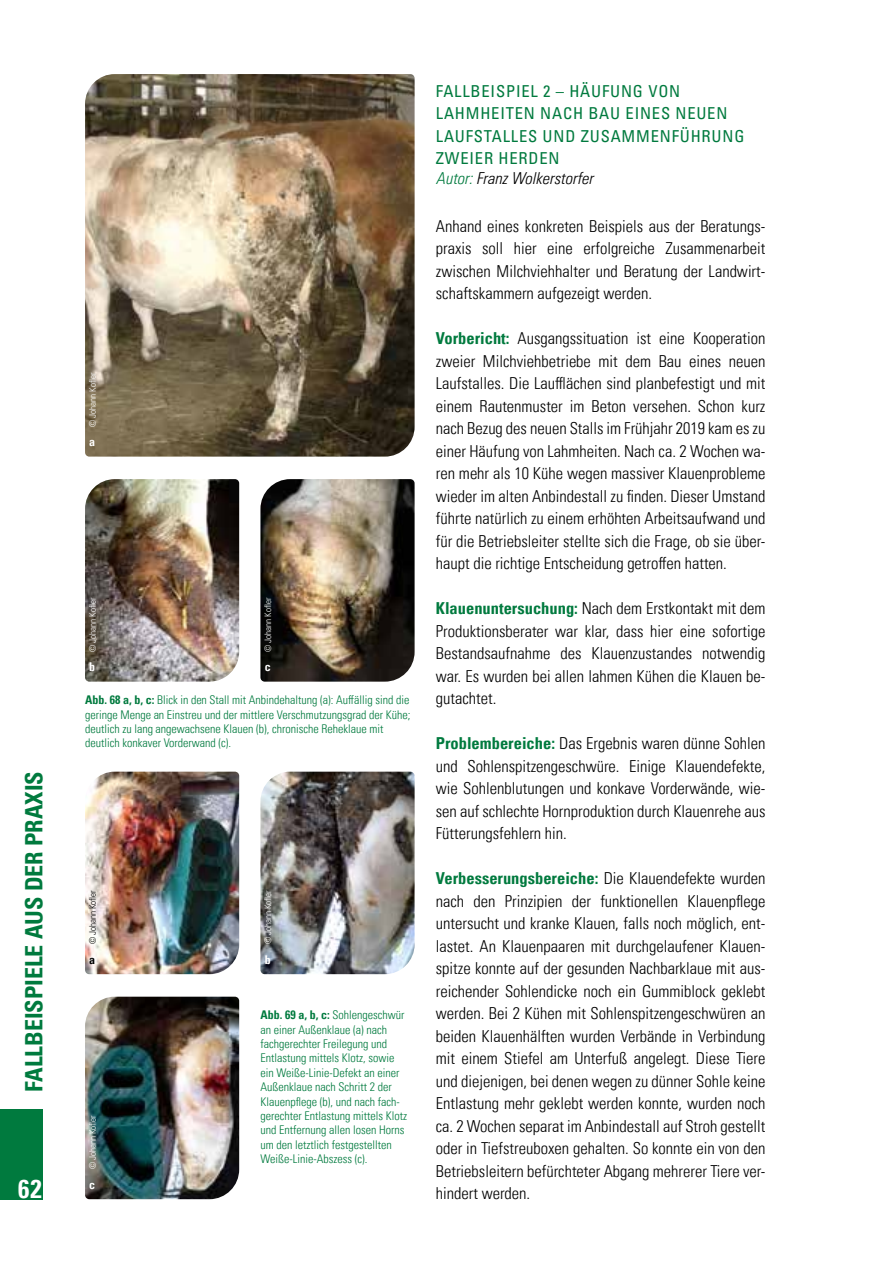
<style>
.page{position:relative;width:893px;height:1263px;background:#fff}
.page>*{position:absolute;margin:0;border:0;box-sizing:border-box;transform-origin:0 0}
.t1{font:700 condensed 25.5px "Univers LT Pro";color:#fff}
.t2{font:700 condensed 24px "Univers LT Pro";color:#007a3e}
.t3{font:300 condensed 16.5px/22.5px "Univers LT Pro";color:#000;text-align:justify}
.t4{font:condensed 16.5px/22.5px "Univers LT Pro";letter-spacing:.05em;color:#007a3e}
.t5{font:italic 300 condensed 16.5px "Univers LT Pro";color:#000}
.t6{font:300 condensed 12px/14.4px "Univers LT Pro";color:#007a3e}
.t7{font:700 condensed 12px "Univers LT Pro";color:#fff}
.t8{font:700 condensed 12px "Univers LT Pro";color:#000}
.t9{font:300 condensed 9px "Univers LT Pro";color:#fff}
.t10{font:300 condensed 9px "Univers LT Pro";color:#000}
.s1{font-weight:700}
.s2{color:#007a3e}
.s3{font-weight:700;color:#007a3e}
</style>
<div class="page">
<div style="left:0;top:1109px;width:43px;height:90px;background:#007a3e"></div>
<img style="left:85px;top:74px;width:330px;height:383px">
<img style="left:85px;top:479px;width:154px;height:203px">
<img style="left:85px;top:772px;width:154px;height:202px">
<img style="left:85px;top:997px;width:154px;height:202px">
<img style="left:260px;top:479px;width:155px;height:203px">
<img style="left:260px;top:772px;width:155px;height:202px">
<h2 class="t2" style="left:19px;top:1092px;width:322px;rotate:-90deg">FALLBEISPIELE AUS DER PRAXIS</h2>
<h1 class="t1" style="left:18px;top:1173px;width:25px">62</h1>
<p class="t9" style="left:87px;top:427px;width:56px;rotate:-90deg">© Johann Kofler</p>
<p class="t7" style="left:89px;top:434px;width:7px">a</p>
<p class="t9" style="left:87px;top:652px;width:56px;rotate:-90deg">© Johann Kofler</p>
<p class="t7" style="left:89px;top:659px;width:7px">b</p>
<p class="t9" style="left:262px;top:652px;width:56px;rotate:-90deg">© Johann Kofler</p>
<p class="t7" style="left:265px;top:659px;width:7px">c</p>
<p class="t6" style="left:85px;top:692px;width:327px"><span class="s1">Abb. 68 a, b, c:</span> Blick in den Stall mit Anbindehaltung (a): Auffällig sind die geringe Menge an Einstreu und der mittlere Verschmutzungsgrad der Kühe; deutlich zu lang angewachsene Klauen (b), chronische Reheklaue mit deutlich konkaver Vorderwand (c).</p>
<p class="t10" style="left:87px;top:944px;width:56px;rotate:-90deg">© Johann Kofler</p>
<p class="t8" style="left:89px;top:952px;width:7px">a</p>
<p class="t9" style="left:87px;top:1169px;width:56px;rotate:-90deg">© Johann Kofler</p>
<p class="t7" style="left:89px;top:1177px;width:7px">c</p>
<p class="t9" style="left:262px;top:944px;width:56px;rotate:-90deg">© Johann Kofler</p>
<p class="t7" style="left:265px;top:952px;width:7px">b</p>
<p class="t6" style="left:260px;top:1007px;width:148px"><span class="s1">Abb. 69 a, b, c:</span> Sohlengeschwür an einer Außenklaue (a) nach fachgerechter Freilegung und<br>Entlastung mittels Klotz, sowie ein Weiße-Linie-Defekt an einer<br>Außenklaue nach Schritt 2 der<br>Klauenpflege (b), und nach fach&shy;gerechter Entlastung mittels Klotz und Entfernung allen losen Horns um den letztlich festgestellten<br>Weiße-Linie-Abszess (c).</p>
<p class="t4" style="left:436px;top:79px;width:310px">FALLBEISPIEL 2 – HÄUFUNG VON<br>LAHMHEITEN NACH BAU EINES NEUEN<br>LAUFSTALLES UND ZUSAMMENFÜHRUNG<br>ZWEIER HERDEN</p>
<p class="t5" style="left:436px;top:167px;width:159px"><span class="s2">Autor:</span> Franz Wolkerstorfer</p>
<p class="t3" style="left:436px;top:214px;width:331px">Anhand eines konkreten Beispiels aus der Beratungs&shy;praxis soll hier eine erfolgreiche Zusammenarbeit zwischen Milchviehhalter und Beratung der Landwirt&shy;schaftskammern aufgezeigt werden.</p>
<p class="t3" style="left:436px;top:326px;width:331px"><span class="s3">Vorbericht:</span> Ausgangssituation ist eine Kooperation zweier Milchviehbetriebe mit dem Bau eines neuen Laufstalles. Die Laufflächen sind planbefestigt und mit einem Rautenmuster im Beton versehen. Schon kurz nach Bezug des neuen Stalls im Frühjahr 2019 kam es zu einer Häufung von Lahmheiten. Nach ca. 2 Wochen wa&shy;ren mehr als 10 Kühe wegen massiver Klauenprobleme wieder im alten Anbindestall zu finden. Dieser Umstand führte natürlich zu einem erhöhten Arbeitsaufwand und für die Betriebsleiter stellte sich die Frage, ob sie über&shy;haupt die richtige Entscheidung getroffen hatten.</p>
<p class="t3" style="left:436px;top:596px;width:331px"><span class="s3">Klauenuntersuchung:</span> Nach dem Erstkontakt mit dem Produktionsberater war klar, dass hier eine sofortige Bestandsaufnahme des Klauenzustandes notwendig war. Es wurden bei allen lahmen Kühen die Klauen be&shy;gutachtet.</p>
<p class="t3" style="left:436px;top:731px;width:331px"><span class="s3">Problembereiche:</span> Das Ergebnis waren dünne Sohlen und Sohlenspitzengeschwüre. Einige Klauendefekte, wie Sohlenblutungen und konkave Vorderwände, wie&shy;sen auf schlechte Hornproduktion durch Klauenrehe aus Fütterungsfehlern hin.</p>
<p class="t3" style="left:436px;top:866px;width:331px"><span class="s3">Verbesserungsbereiche:</span> Die Klauendefekte wurden nach den Prinzipien der funktionellen Klauenpflege untersucht und kranke Klauen, falls noch möglich, ent&shy;lastet. An Klauenpaaren mit durchgelaufener Klauen&shy;spitze konnte auf der gesunden Nachbarklaue mit aus&shy;reichender Sohlendicke noch ein Gummiblock geklebt werden. Bei 2 Kühen mit Sohlenspitzengeschwüren an beiden Klauenhälften wurden Verbände in Verbindung mit einem Stiefel am Unterfuß angelegt. Diese Tiere und diejenigen, bei denen wegen zu dünner Sohle keine Entlastung mehr geklebt werden konnte, wurden noch ca. 2 Wochen separat im Anbindestall auf Stroh gestellt oder in Tiefstreuboxen gehalten. So konnte ein von den Betriebsleitern befürchteter Abgang mehrerer Tiere ver&shy;hindert werden.</p>
</div>
